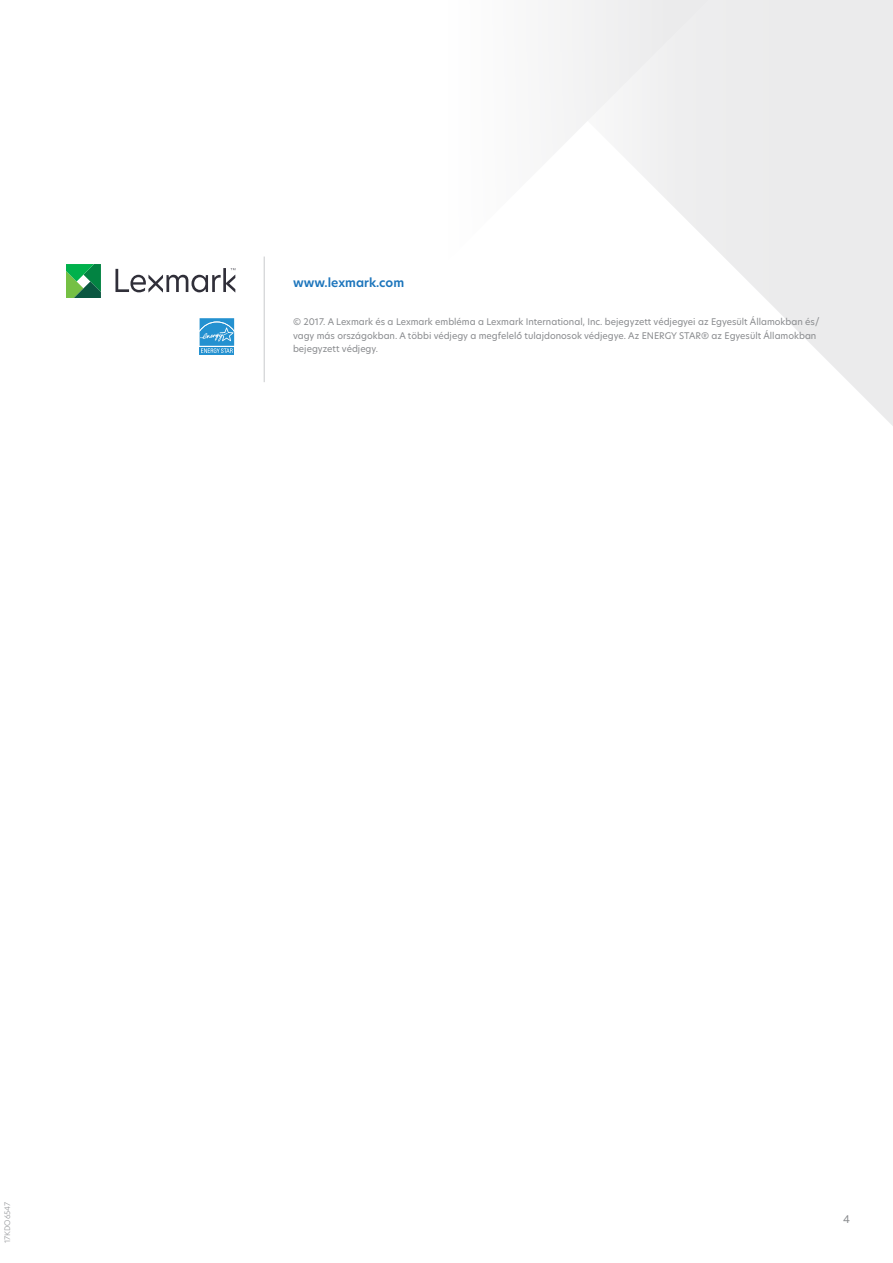
<style>
.page{position:relative;width:893px;height:1263px;background:#fff}
.page>*{position:absolute;margin:0;border:0;box-sizing:border-box;transform-origin:0 0}
.t1{font:600 12px "TP Hero";color:#1c75bc}
.t2{font:10.5px "TP Hero";color:#888a8d}
.t3{font:9px/13.5px "TP Hero";color:#888a8d}
.t4{font:300 7.5px "TP Hero";color:#939598}
</style>
<div class="page">
<svg style="left:722px;top:0;width:171px;height:426px"></svg>
<svg style="left:560px;top:0;width:162px;height:255px"></svg>
<svg style="left:115px;top:268px;width:120px;height:24px"></svg>
<svg style="left:66px;top:264px;width:35px;height:33px"></svg>
<hr style="left:264px;top:257px;width:1px;height:125px;background:#c9cacc">
<div style="left:200px;top:347px;width:34px;height:8px;background:#2491d0"></div>
<svg style="left:200px;top:318px;width:34px;height:35px"></svg>
<h1 class="t1" style="left:293px;top:275px;width:113px">www.lexmark.com</h1>
<p class="t3" style="left:293px;top:315px;width:528px">© 2017. A Lexmark és a Lexmark embléma a Lexmark International, Inc. bejegyzett védjegyei az Egyesült Államokban és/ vagy más országokban. A többi védjegy a megfelelő tulajdonosok védjegye. Az ENERGY STAR® az Egyesült Államokban bejegyzett védjegy.</p>
<p class="t4" style="left:2px;top:1243px;width:43px;rotate:-90deg">17KDO6547</p>
<p class="t2" style="left:843px;top:1212px;width:8px">4</p>
</div>
